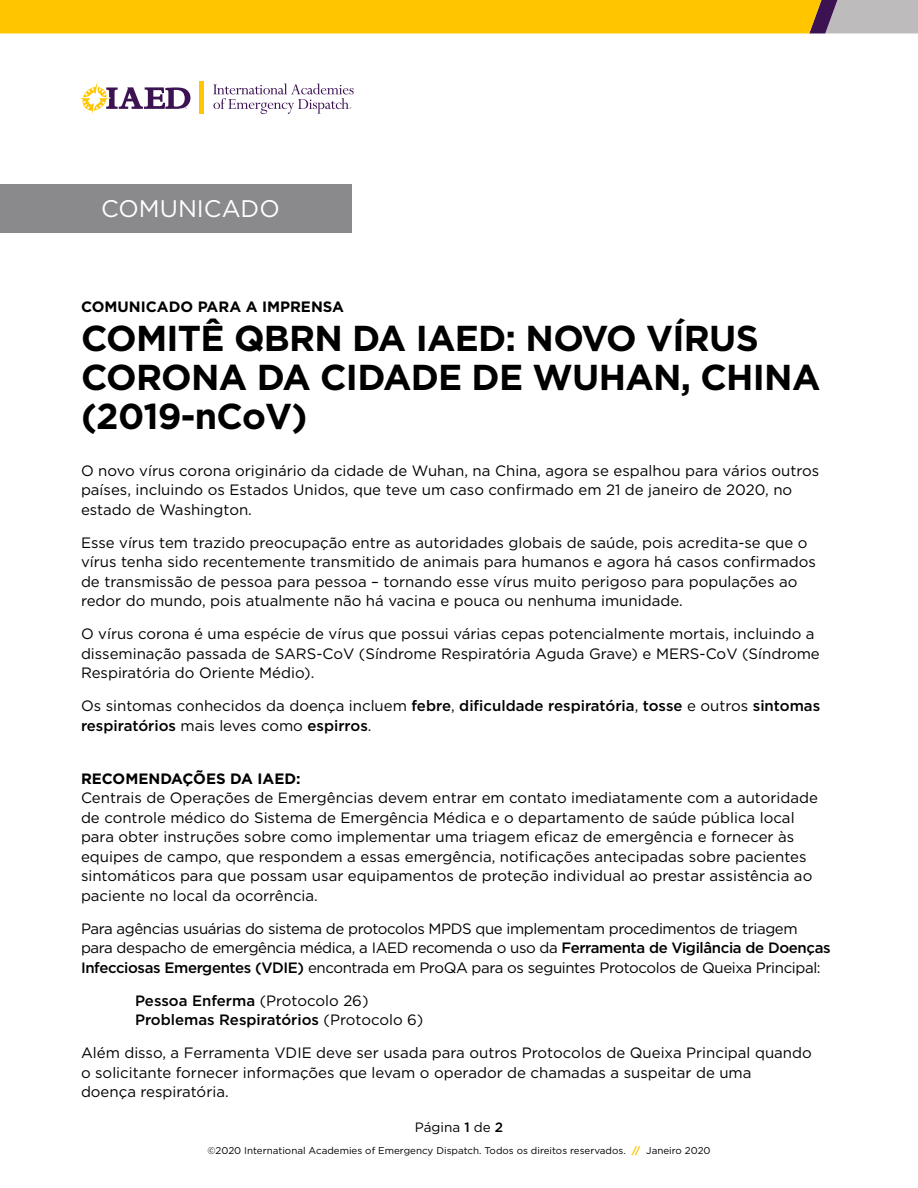
<style>
.page{position:relative;width:918px;height:1188px;background:#fff}
.page>*{position:absolute;margin:0;border:0;box-sizing:border-box;transform-origin:0 0}
.t1{font:700 36px/39px "Gotham";letter-spacing:-.02em;color:#000}
.t2{font:24px "Gotham";color:#fff}
.t3{font:15px/19.5px "Gotham";color:#000}
.t4{font:15px/19.5px "Gotham";letter-spacing:-.025em;color:#000}
.t5{font:500 15px/19.5px "Gotham";color:#000}
.t6{font:700 15px "Gotham";color:#000}
.t7{font:13.5px "Gotham";color:#000}
.t8{font:9.9px "Gotham";color:#000}
.s1{font-weight:400}
.s2{font-weight:500}
.s3{font-weight:700;color:#ffc600}
</style>
<div class="page">
<div style="left:0;top:184px;width:352px;height:49px;background:#8a8a8d"></div>
<svg style="left:0;top:0;width:918px;height:33px;background:#f5c113"></svg>
<svg style="left:80px;top:81px;width:110px;height:33px"></svg>
<hr style="left:199px;top:81px;width:4px;height:33px;background:#ffc600">
<svg style="left:213px;top:84px;width:141px;height:30px"></svg>
<h2 class="t2" style="left:101px;top:194px;width:180px">COMUNICADO</h2>
<p class="t6" style="left:81px;top:297px;width:265px">COMUNICADO PARA A IMPRENSA</p>
<h1 class="t1" style="left:81px;top:319px;width:741px">COMITÊ QBRN DA IAED: NOVO VÍRUS<br>CORONA DA CIDADE DE WUHAN, CHINA (2019-nCoV)</h1>
<p class="t3" style="left:81px;top:460px;width:740px">O novo vírus corona originário da cidade de Wuhan, na China, agora se espalhou para vários outros países, incluindo os Estados Unidos, que teve um caso confirmado em 21 de janeiro de 2020, no estado de Washington.</p>
<p class="t3" style="left:81px;top:532px;width:736px">Esse vírus tem trazido preocupação entre as autoridades globais de saúde, pois acredita-se que o vírus tenha sido recentemente transmitido de animais para humanos e agora há casos confirmados de transmissão de pessoa para pessoa – tornando esse vírus muito perigoso para populações ao redor do mundo, pois atualmente não há vacina e pouca ou nenhuma imunidade.</p>
<p class="t3" style="left:81px;top:624px;width:740px">O vírus corona é uma espécie de vírus que possui várias cepas potencialmente mortais, incluindo a disseminação passada de SARS-CoV (Síndrome Respiratória Aguda Grave) e MERS-CoV (Síndrome<br>Respiratória do Oriente Médio).</p>
<p class="t5" style="left:81px;top:696px;width:741px"><span class="s1">Os sintomas conhecidos da doença incluem</span> febre<span class="s1">,</span> dificuldade respiratória<span class="s1">,</span> tosse <span class="s1">e outros</span> sintomas respiratórios <span class="s1">mais leves como</span> espirros<span class="s1">.</span></p>
<p class="t6" style="left:81px;top:769px;width:221px">RECOMENDAÇÕES DA IAED:</p>
<p class="t3" style="left:81px;top:788px;width:739px">Centrais de Operações de Emergências devem entrar em contato imediatamente com a autoridade de controle médico do Sistema de Emergência Médica e o departamento de saúde pública local para obter instruções sobre como implementar uma triagem eficaz de emergência e fornecer às equipes de campo, que respondem a essas emergência, notificações antecipadas sobre pacientes sintomáticos para que possam usar equipamentos de proteção individual ao prestar assistência ao paciente no local da ocorrência.</p>
<p class="t4" style="left:81px;top:919px;width:751px">Para agências usuárias do sistema de protocolos MPDS que implementam procedimentos de triagem para despacho de emergência médica, a IAED recomenda o uso da <span class="s2">Ferramenta de Vigilância de Doenças<br>Infecciosas Emergentes (VDIE)</span> encontrada em ProQA para os seguintes Protocolos de Queixa Principal:</p>
<p class="t5" style="left:135px;top:991px;width:290px">Pessoa Enferma <span class="s1">(Protocolo 26)<br></span>Problemas Respiratórios <span class="s1">(Protocolo 6)</span></p>
<p class="t3" style="left:81px;top:1043px;width:732px">Além disso, a Ferramenta VDIE deve ser usada para outros Protocolos de Queixa Principal quando o solicitante fornecer informações que levam o operador de chamadas a suspeitar de uma<br>doença respiratória.</p>
<p class="t7" style="left:415px;top:1119px;width:90px">Página <span class="s2">1</span> de <span class="s2">2</span></p>
<p class="t8" style="left:207px;top:1144px;width:505px">©2020 International Academies of Emergency Dispatch. Todos os direitos reservados. <span class="s3">//</span> Janeiro 2020</p>
</div>
